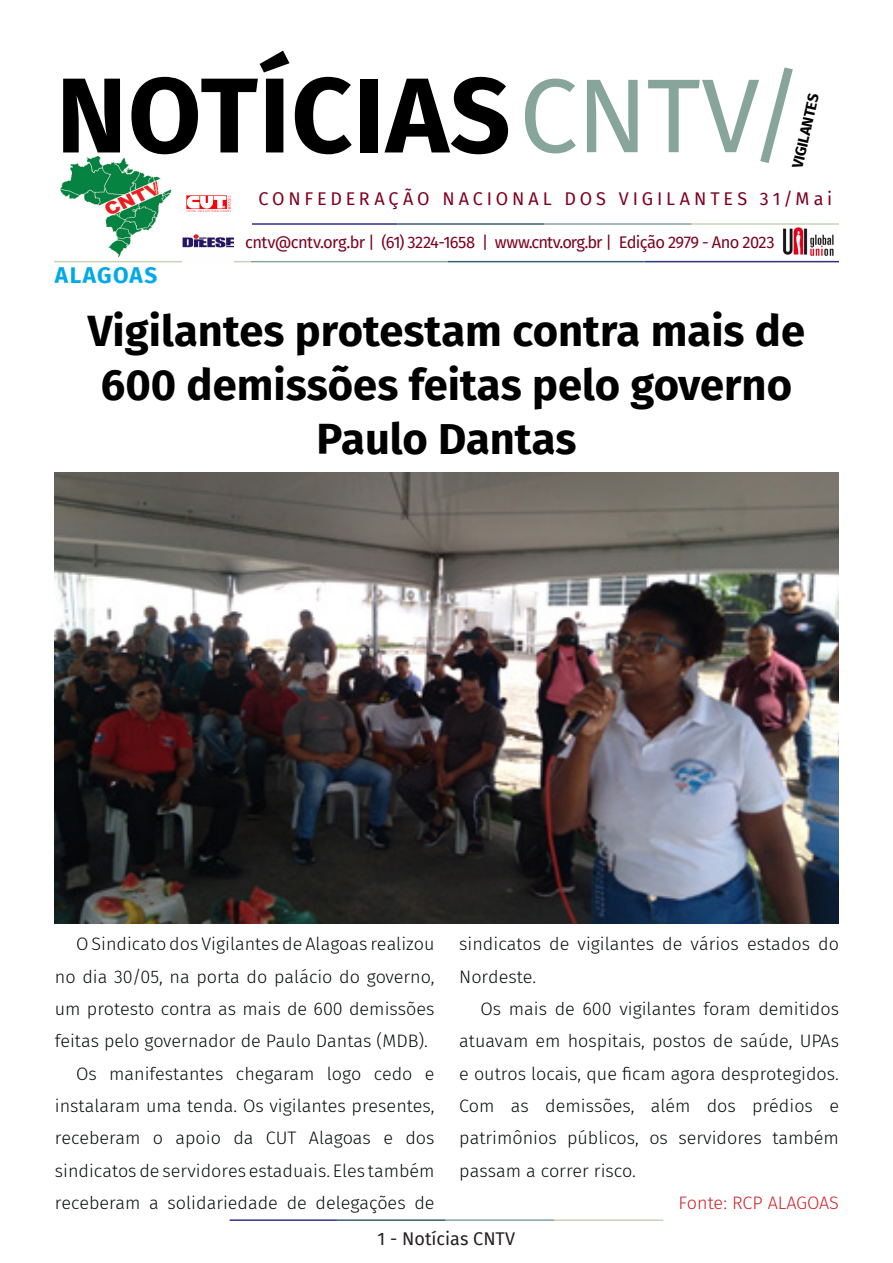
<style>
.page{position:relative;width:893px;height:1263px;background:#fff}
.page>*{position:absolute;margin:0;border:0;box-sizing:border-box;transform-origin:0 0}
.t1{font:700 106.5px "Fira Sans";letter-spacing:.01em;color:#000}
.t2{font:700 43.5px/54px "Fira Sans";color:#000001;text-align:center}
.t3{font:700 22.5px "Fira Sans";letter-spacing:.07em;color:#00a9ea}
.t4{font:300 18px/32.4px "Fira Sans";color:#080d0b;text-align:justify}
.t5{font:18px "Fira Sans";letter-spacing:.215em;color:#7e0220}
.t6{font:300 18px "Fira Sans";color:#d1232a}
.t7{font:18px "Fira Sans";color:#231f20}
.t8{font:16.5px "Fira Sans";letter-spacing:-.04em;color:#7e0220}
.t9{font:700 15px "Fira Sans";color:#000001}
.s1{font-weight:400;font-size:105px;color:#87a59a}
</style>
<div class="page">
<hr style="left:230px;top:1219px;width:107px;height:2px;background:#2f3088">
<hr style="left:337px;top:1219px;width:109px;height:2px;background:#3a5f6d">
<hr style="left:446px;top:1219px;width:109px;height:2px;background:#87a59a">
<hr style="left:555px;top:1219px;width:108px;height:2px;background:#c6d5b7">
<img style="left:782px;top:227px;width:54px;height:34px">
<hr style="left:252px;top:223px;width:145px;height:2px;background:#2f3088">
<hr style="left:397px;top:223px;width:147px;height:2px;background:#3a5f6d">
<hr style="left:544px;top:223px;width:148px;height:2px;background:#87a59a">
<hr style="left:692px;top:223px;width:147px;height:2px;background:#c6d5b7">
<hr style="left:645px;top:261px;width:194px;height:1px;background:#2f3088">
<hr style="left:448px;top:261px;width:197px;height:1px;background:#3a5f6d">
<hr style="left:251px;top:261px;width:197px;height:1px;background:#87a59a">
<hr style="left:54px;top:261px;width:197px;height:1px;background:#c6d5b7">
<img style="left:61px;top:157px;width:110px;height:100px">
<img style="left:186px;top:195px;width:45px;height:17px">
<img style="left:183px;top:234px;width:51px;height:28px">
<img style="left:55px;top:472px;width:784px;height:451px">
<p class="t1" style="left:56px;top:26px;width:749px">NOTÍCIAS<span class="s1">CNTV/</span></p>
<p class="t9" style="left:785px;top:165px;width:77px;rotate:-77deg">VIGILANTES</p>
<p class="t5" style="left:259px;top:185px;width:575px">CONFEDERAÇÃO NACIONAL DOS VIGILANTES 31/Mai</p>
<p class="t3" style="left:55px;top:257px;width:104px">ALAGOAS</p>
<p class="t8" style="left:245px;top:229px;width:531px">cntv@cntv.org.br | (61) 3224-1658 | www.cntv.org.br | Edição 2979 - Ano 2023</p>
<p class="t2" style="left:88px;top:300px;width:719px">Vigilantes protestam contra mais de<br>600 demissões feitas pelo governo<br>Paulo Dantas</p>
<p class="t4" style="left:55px;top:928px;width:381px;text-indent:21px">O Sindicato dos Vigilantes de Alagoas realizou no dia 30/05, na porta do palácio do governo, um protesto contra as mais de 600 demissões feitas pelo governador de Paulo Dantas (MDB).</p>
<p class="t4" style="left:55px;top:1057px;width:381px;text-indent:21px">Os manifestantes chegaram logo cedo e instalaram uma tenda. Os vigilantes presentes, receberam o apoio da CUT Alagoas e dos sindicatos de servidores estaduais. Eles também receberam a solidariedade de delegações de</p>
<p class="t4" style="left:459px;top:928px;width:381px">sindicatos de vigilantes de vários estados do<br>Nordeste.</p>
<p class="t4" style="left:459px;top:992px;width:381px;text-indent:21px">Os mais de 600 vigilantes foram demitidos atuavam em hospitais, postos de saúde, UPAs e outros locais, que ficam agora desprotegidos.<br>Com as demissões, além dos prédios e patrimônios públicos, os servidores também passam a correr risco.</p>
<p class="t6" style="left:679px;top:1190px;width:162px">Fonte: RCP ALAGOAS</p>
<p class="t7" style="left:378px;top:1225px;width:139px">1 - Notícias CNTV</p>
</div>
